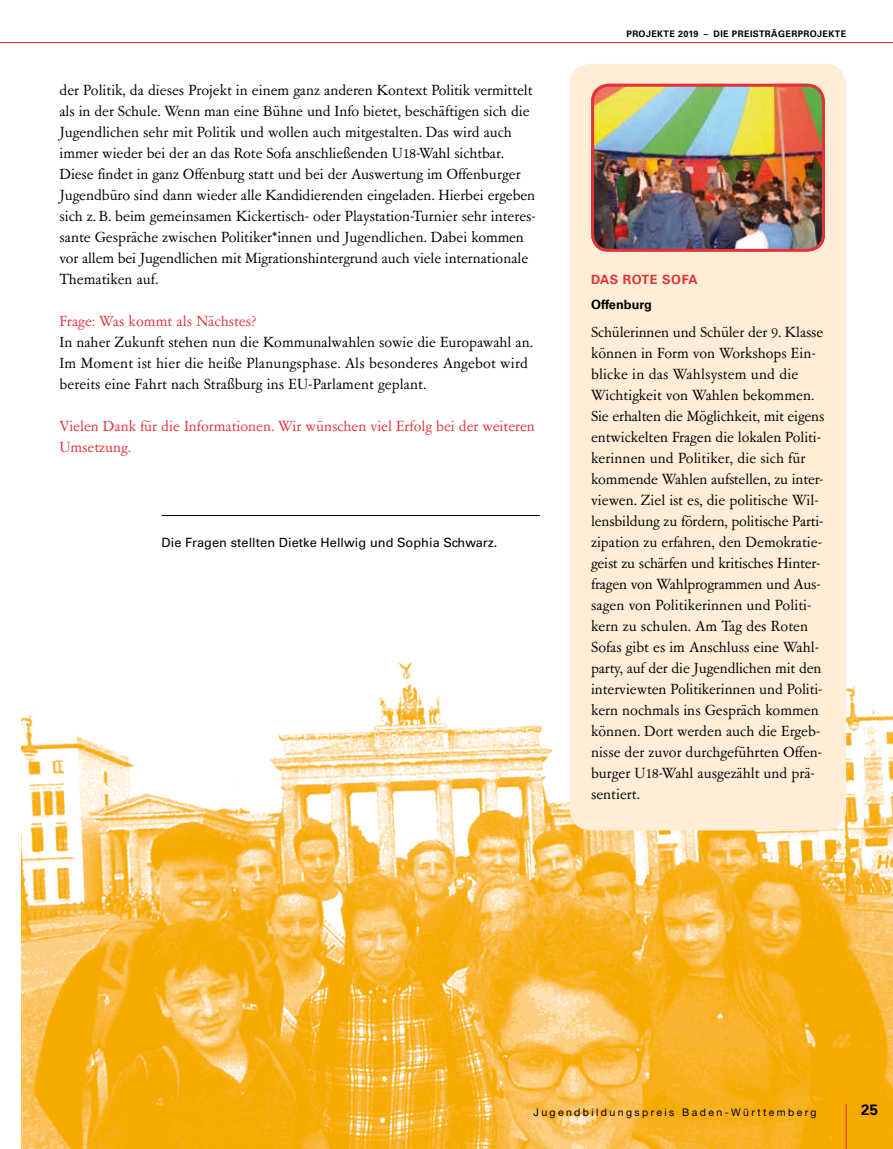
<style>
.page{position:relative;width:893px;height:1149px;background:#fff}
.page>*{position:absolute;margin:0;border:0;box-sizing:border-box;transform-origin:0 0}
.t1{font:16.5px/21px "Garamont Amst SBOP Rom";color:#000}
.t2{font:16.5px/21px "Garamont Amst SBOP Rom";color:#e53138}
.t3{font:700 15px "Univers LT";color:#000}
.t4{font:12.75px "Univers LT";letter-spacing:.005em;color:#000}
.t5{font:700 12.75px "Univers LT";letter-spacing:.025em;color:#e53138}
.t6{font:700 12.75px "Univers LT";letter-spacing:.005em;color:#000}
.t7{font:10.5px "Helvetica Neue LT";letter-spacing:.23em;color:#000}
.t8{font:700 9px "Univers LT";letter-spacing:.04em;color:#000}
</style>
<div class="page">
<img style="left:21px;top:660px;width:872px;height:488px">
<hr style="left:162px;top:515px;width:378px;height:1px;background:#000">
<div style="left:570px;top:64px;width:276px;height:766px;background:#feeed8;border-radius:21px"></div>
<img style="left:592px;top:84px;width:232px;height:166px">
<div style="left:591px;top:84px;width:234px;height:168px;border:3px solid #e53138;border-radius:17px"></div>
<hr style="left:846px;top:1103px;width:1px;height:45px;background:#e53138">
<hr style="left:0;top:42px;width:893px;height:1px;background:#e53138">
<p class="t1" style="left:60px;top:80px;width:478px">der Politik, da dieses Projekt in einem ganz anderen Kontext Politik vermittelt als in der Schule. Wenn man eine Bühne und Info bietet, beschäftigen sich die Jugendlichen sehr mit Politik und wollen auch mitgestalten. Das wird auch immer wieder bei der an das Rote Sofa anschließenden U18-Wahl sichtbar.<br>Diese findet in ganz Offenburg statt und bei der Auswertung im Offenburger Jugendbüro sind dann wieder alle Kandidierenden eingeladen. Hierbei ergeben sich z. B. beim gemeinsamen Kickertisch- oder Playstation-Turnier sehr interes&shy;sante Gespräche zwischen Politiker*innen und Jugendlichen. Dabei kommen vor allem bei Jugendlichen mit Migrationshintergrund auch viele internationale Thematiken auf.</p>
<p class="t2" style="left:60px;top:311px;width:199px">Frage: Was kommt als Nächstes?</p>
<p class="t1" style="left:60px;top:332px;width:475px">In naher Zukunft stehen nun die Kommunalwahlen sowie die Europawahl an.<br>Im Moment ist hier die heiße Planungsphase. Als besonderes Angebot wird bereits eine Fahrt nach Straßburg ins EU-Parlament geplant.</p>
<p class="t2" style="left:60px;top:416px;width:477px">Vielen Dank für die Informationen. Wir wünschen viel Erfolg bei der weiteren<br>Umsetzung.</p>
<p class="t4" style="left:162px;top:534px;width:337px">Die Fragen stellten Dietke Hellwig und Sophia Schwarz.</p>
<p class="t8" style="left:626px;top:28px;width:221px">PROJEKTE 2019 – DIE PREISTRÄGERPROJEKTE</p>
<p class="t5" style="left:591px;top:272px;width:108px">DAS ROTE SOFA</p>
<p class="t6" style="left:591px;top:296px;width:62px">Offenburg</p>
<p class="t1" style="left:591px;top:321px;width:235px">Schülerinnen und Schüler der 9. Klasse können in Form von Workshops Ein&shy;blicke in das Wahlsystem und die Wichtigkeit von Wahlen bekommen.<br>Sie erhalten die Möglichkeit, mit eigens entwickelten Fragen die lokalen Politi&shy;kerinnen und Politiker, die sich für kommende Wahlen aufstellen, zu inter&shy;viewen. Ziel ist es, die politische Wil&shy;lensbildung zu fördern, politische Parti&shy;zipation zu erfahren, den Demokratie&shy;geist zu schärfen und kritisches Hinter&shy;fragen von Wahlprogrammen und Aus&shy;sagen von Politikerinnen und Politi&shy;kern zu schulen. Am Tag des Roten Sofas gibt es im Anschluss eine Wahl&shy;party, auf der die Jugendlichen mit den interviewten Politikerinnen und Politi&shy;kern nochmals ins Gespräch kommen können. Dort werden auch die Ergeb&shy;nisse der zuvor durchgeführten Offen&shy;burger U18-Wahl ausgezählt und prä&shy;sentiert.</p>
<p class="t7" style="left:533px;top:1105px;width:284px">Jugendbildungspreis Baden-Württemberg</p>
<p class="t3" style="left:861px;top:1100px;width:18px">25</p>
</div>
